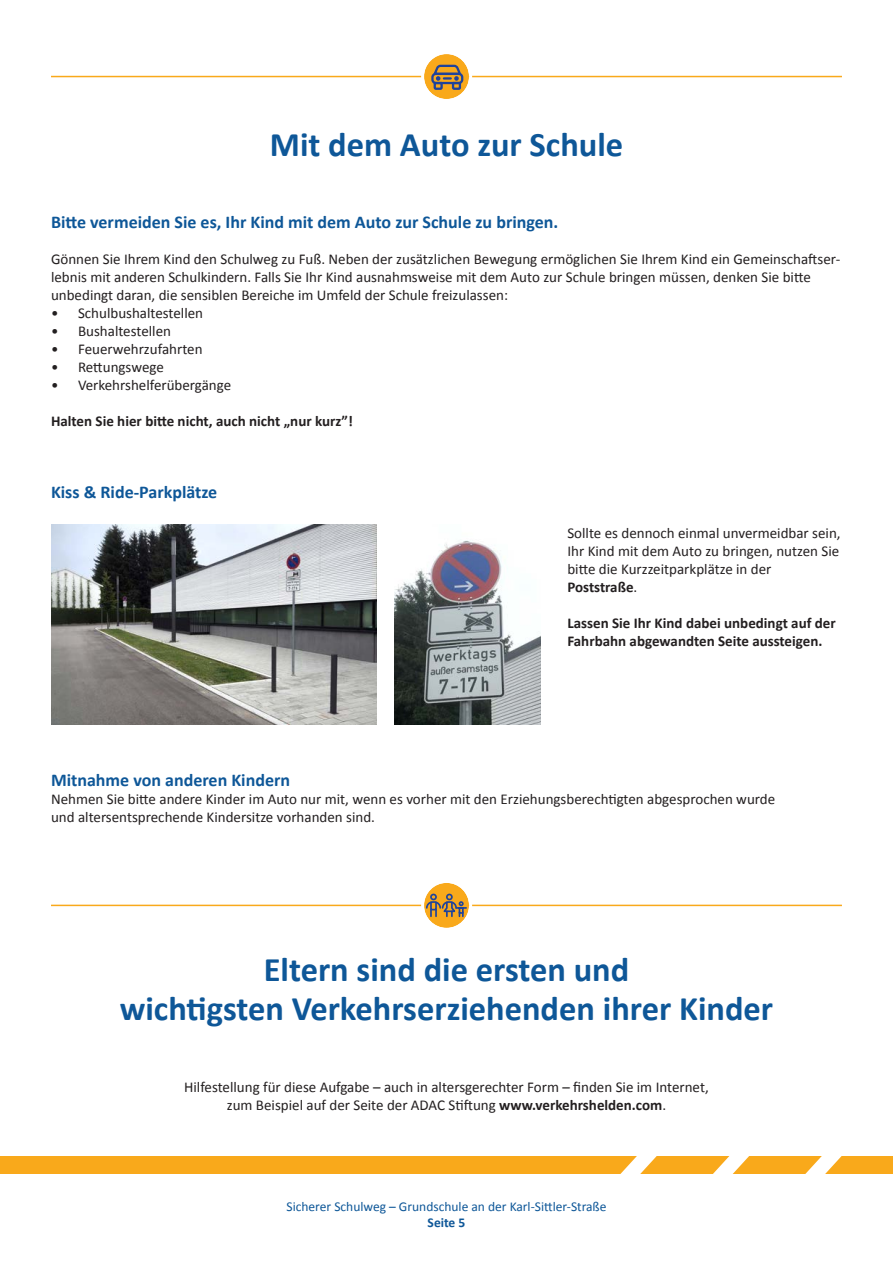
<style>
.page{position:relative;width:893px;height:1263px;background:#fff}
.page>*{position:absolute;margin:0;border:0;box-sizing:border-box;transform-origin:0 0}
.t1{font:700 34.5px "Calibri";color:#0e5798}
.t2{font:700 18px "Calibri";color:#0e5798}
.t3{font:15px/18px "Calibri";color:#231f20}
.t4{font:700 15px/18px "Calibri";color:#231f20}
.t5{font:13.5px "Calibri";color:#0e5798}
.t6{font:700 13.5px "Calibri";color:#0e5798}
.s1{font-weight:400}
.s2{font-weight:700}
</style>
<div class="page">
<img style="left:51px;top:524px;width:325px;height:200px">
<img style="left:394px;top:540px;width:147px;height:184px">
<hr style="left:51px;top:76px;width:791px;height:1px;background:#f9a91b">
<svg style="left:421px;top:54px;width:51px;height:45px"></svg>
<div style="left:0;top:1157px;width:893px;height:17px;background:#f9a91b"></div>
<svg style="left:620px;top:1157px;width:36px;height:17px"></svg>
<svg style="left:713px;top:1157px;width:35px;height:17px"></svg>
<svg style="left:805px;top:1157px;width:36px;height:17px"></svg>
<hr style="left:51px;top:905px;width:791px;height:1px;background:#f9a91b">
<svg style="left:421px;top:883px;width:51px;height:45px"></svg>
<p class="t1" style="left:270px;top:130px;width:355px">Mit dem Auto zur Schule</p>
<p class="t2" style="left:51px;top:214px;width:509px">Bitte vermeiden Sie es, Ihr Kind mit dem Auto zur Schule zu bringen.</p>
<p class="t3" style="left:51px;top:251px;width:791px">Gönnen Sie Ihrem Kind den Schulweg zu Fuß. Neben der zusätzlichen Bewegung ermöglichen Sie Ihrem Kind ein Gemeinschaftser‐ lebnis mit anderen Schulkindern. Falls Sie Ihr Kind ausnahmsweise mit dem Auto zur Schule bringen müssen, denken Sie bitte</p>
<p class="t3" style="left:51px;top:287px;width:458px">unbedingt daran, die sensiblen Bereiche im Umfeld der Schule freizulassen:</p>
<p class="t3" style="left:51px;top:305px;width:154px">• Schulbushaltestellen</p>
<p class="t3" style="left:51px;top:323px;width:121px">• Bushaltestellen</p>
<p class="t3" style="left:51px;top:341px;width:153px">• Feuerwehrzufahrten</p>
<p class="t3" style="left:51px;top:359px;width:114px">• Rettungswege</p>
<p class="t3" style="left:51px;top:377px;width:182px">• Verkehrshelferübergänge</p>
<p class="t4" style="left:51px;top:413px;width:304px">Halten Sie hier bitte nicht, auch nicht „nur kurz”!</p>
<p class="t2" style="left:51px;top:484px;width:168px">Kiss &amp; Ride-Parkplätze</p>
<p class="t3" style="left:567px;top:525px;width:275px;text-align:justify">Sollte es dennoch einmal unvermeidbar sein, Ihr Kind mit dem Auto zu bringen, nutzen Sie bitte die Kurzzeitparkplätze in der</p>
<p class="t4" style="left:567px;top:579px;width:71px">Poststraße<span class="s1">.</span></p>
<p class="t4" style="left:567px;top:615px;width:270px">Lassen Sie Ihr Kind dabei unbedingt auf der<br>Fahrbahn abgewandten Seite aussteigen.</p>
<p class="t2" style="left:51px;top:772px;width:241px">Mitnahme von anderen Kindern</p>
<p class="t3" style="left:51px;top:791px;width:726px">Nehmen Sie bitte andere Kinder im Auto nur mit, wenn es vorher mit den Erziehungsberechtigten abgesprochen wurde</p>
<p class="t3" style="left:51px;top:809px;width:325px">und altersentsprechende Kindersitze vorhanden sind.</p>
<p class="t1" style="left:264px;top:955px;width:367px">Eltern sind die ersten und</p>
<p class="t1" style="left:120px;top:994px;width:655px">wichtigsten Verkehrserziehenden ihrer Kinder</p>
<p class="t3" style="left:184px;top:1079px;width:526px">Hilfestellung für diese Aufgabe – auch in altersgerechter Form – finden Sie im Internet,</p>
<p class="t3" style="left:227px;top:1097px;width:441px">zum Beispiel auf der Seite der ADAC Stiftung <span class="s2">www.verkehrshelden.com</span>.</p>
<p class="t5" style="left:286px;top:1200px;width:321px">Sicherer Schulweg – Grundschule an der Karl‐Sittler‐Straße</p>
<p class="t6" style="left:428px;top:1217px;width:39px">Seite 5</p>
</div>
